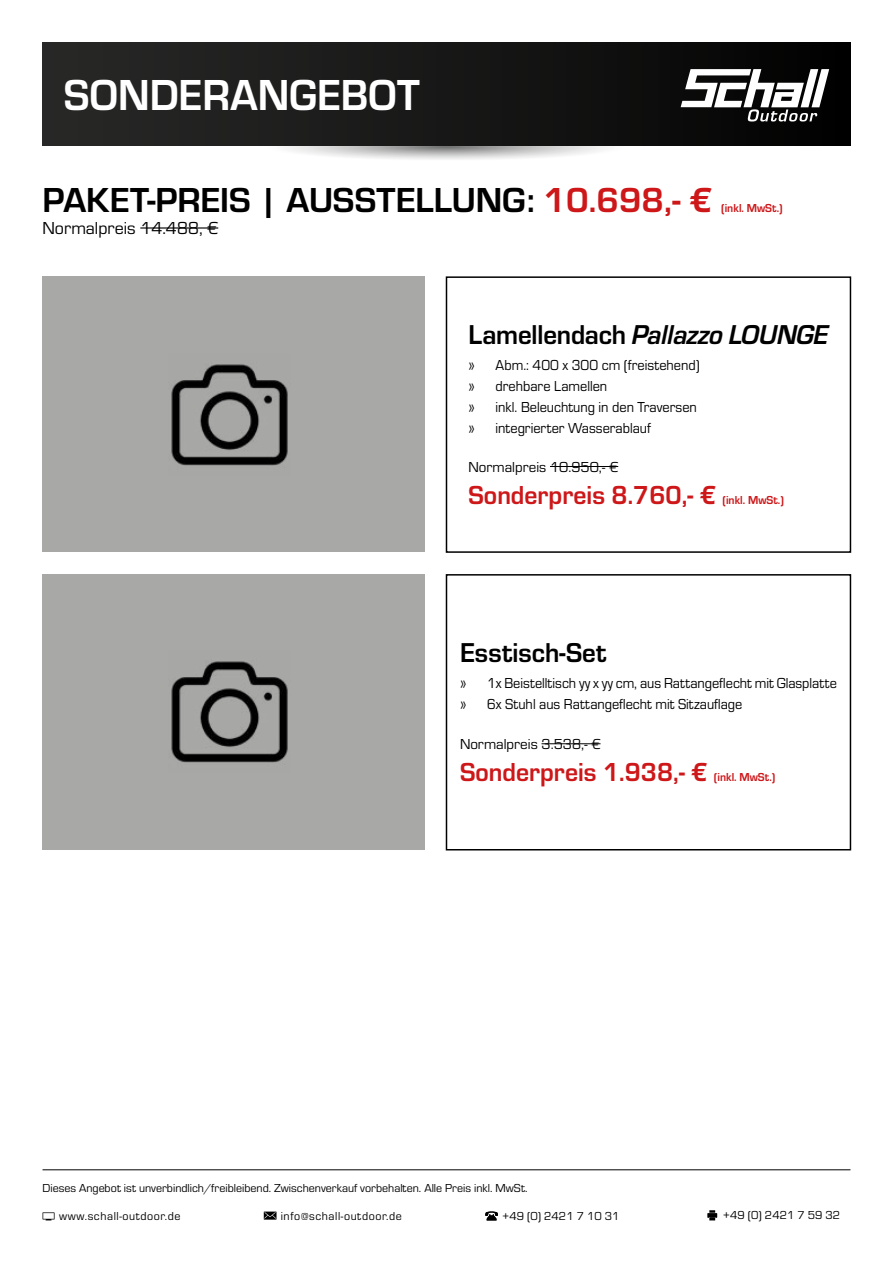
<style>
.page{position:relative;width:893px;height:1263px;background:#fff}
.page>*{position:absolute;margin:0;border:0;box-sizing:border-box;transform-origin:0 0}
.t1{font:700 45px "Eurostile";color:#fff;scale:.95 1}
.t2{font:700 36px "Eurostile";color:#000}
.t3{font:italic 700 28.35px "Eurostile";letter-spacing:-.005em;color:#000;scale:.95 1}
.t4{font:700 28.35px "Eurostile";color:#000;scale:.95 1}
.t5{font:700 27px "Eurostile";color:#cd1719;scale:.95 1}
.t6{font:18px "Eurostile";color:#000}
.t7{font:15px/21px "Eurostile";color:#000;scale:.95 1}
.t8{font:15px "Eurostile";color:#000}
.t9{font:12px "Eurostile";color:#000}
.t10{font:12px "Eurostile";letter-spacing:.05em;color:#000}
.t11{font:700 12px "Eurostile";color:#cd1719;scale:.95 1}
.s1{color:#cd1719}
.s2{font-style:normal}
</style>
<div class="page">
<hr style="left:43px;top:1169px;width:807px;height:1px;background:#000">
<svg style="left:485px;top:1211px;width:13px;height:9px"></svg>
<svg style="left:707px;top:1210px;width:10px;height:10px"></svg>
<svg style="left:264px;top:1211px;width:13px;height:8px"></svg>
<svg style="left:43px;top:1212px;width:12px;height:8px"></svg>
<svg style="left:286px;top:146px;width:320px;height:14px"></svg>
<div style="left:43px;top:43px;width:807px;height:103px;background:linear-gradient(to right,#2a2a29,#030303)"></div>
<svg style="left:681px;top:69px;width:148px;height:53px"></svg>
<hr style="left:140px;top:227px;width:78px;height:2px;background:#000">
<hr style="left:550px;top:466px;width:68px;height:1px;background:#000">
<div style="left:446px;top:276px;width:405px;height:277px;border:2px solid #000"></div>
<div style="left:43px;top:276px;width:382px;height:276px;background:#a8a8a7"></div>
<img style="left:171px;top:364px;width:117px;height:102px">
<div style="left:43px;top:574px;width:382px;height:276px;background:#a8a8a7"></div>
<img style="left:171px;top:661px;width:117px;height:102px">
<hr style="left:541px;top:743px;width:59px;height:1px;background:#000">
<div style="left:446px;top:574px;width:405px;height:276px;border:2px solid #000"></div>
<h1 class="t1" style="left:64px;top:63px;width:376px">SONDERANGEBOT</h1>
<h2 class="t2" style="left:43px;top:175px;width:671px">PAKET-PREIS | AUSSTELLUNG: <span class="s1">10.698,- €</span></h2>
<p class="t6" style="left:43px;top:216px;width:177px">Normalpreis 14.488, €</p>
<p class="t11" style="left:721px;top:200px;width:66px">(inkl. MwSt.)</p>
<h3 class="t3" style="left:468px;top:316px;width:380px"><span class="s2">Lamellendach</span> Pallazzo LOUNGE</h3>
<p class="t7" style="left:468px;top:353px;width:245px">» Abm.: 400 x 300 cm (freistehend) » drehbare Lamellen<br>» inkl. Beleuchtung in den Traversen » integrierter Wasserablauf</p>
<p class="t8" style="left:468px;top:456px;width:151px">Normalpreis 10.950,- €</p>
<h3 class="t5" style="left:468px;top:476px;width:262px">Sonderpreis 8.760,- €</h3>
<p class="t11" style="left:722px;top:491px;width:66px">(inkl. MwSt.)</p>
<h3 class="t4" style="left:460px;top:632px;width:156px">Esstisch-Set</h3>
<p class="t7" style="left:460px;top:671px;width:398px;line-height:21.6px">» 1x Beistelltisch yy x yy cm, aus Rattangeflecht mit Glasplatte » 6x Stuhl aus Rattangeflecht mit Sitzauflage</p>
<p class="t8" style="left:460px;top:734px;width:142px">Normalpreis 3.538,- €</p>
<h3 class="t5" style="left:460px;top:753px;width:262px">Sonderpreis 1.938,- €</h3>
<p class="t11" style="left:714px;top:768px;width:66px">(inkl. MwSt.)</p>
<p class="t9" style="left:43px;top:1179px;width:486px">Dieses Angebot ist unverbindlich/freibleibend. Zwischenverkauf vorbehalten. Alle Preis inkl. MwSt.</p>
<p class="t10" style="left:59px;top:1208px;width:123px">www.schall-outdoor.de</p>
<p class="t10" style="left:281px;top:1207px;width:123px">info@schall-outdoor.de</p>
<p class="t9" style="left:502px;top:1208px;width:119px">+49 (0) 2421 7 10 31</p>
<p class="t9" style="left:723px;top:1207px;width:119px">+49 (0) 2421 7 59 32</p>
</div>
